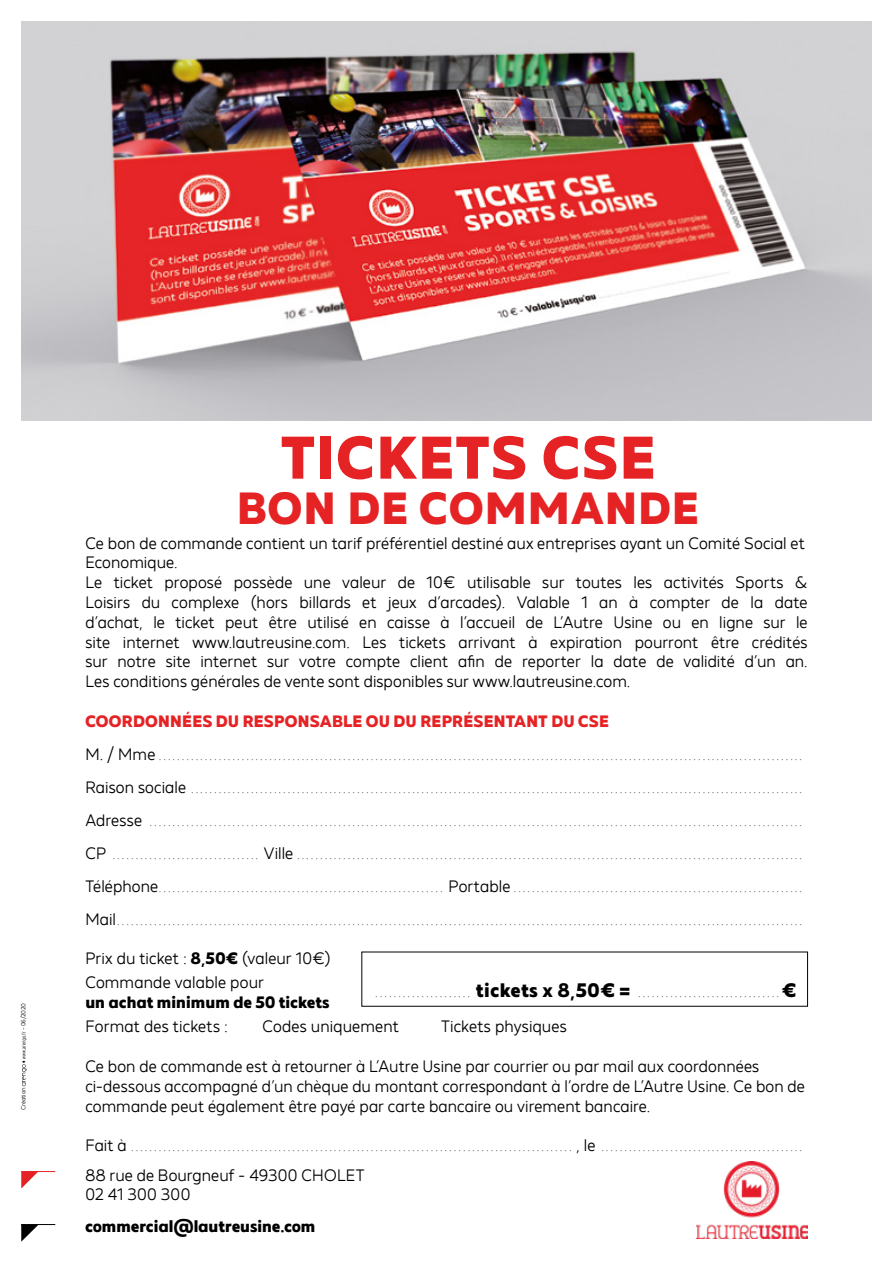
<style>
.page{position:relative;width:893px;height:1263px;background:#fff}
.page>*{position:absolute;margin:0;border:0;box-sizing:border-box;transform-origin:0 0}
.t1{font:700 60px "MADE Future X";letter-spacing:-.01em;color:#e52325}
.t2{font:700 45px "MADE Future X";letter-spacing:-.01em;color:#e52325}
.t3{font:300 16.5px/19.8px "MADE Future X";letter-spacing:-.03em;color:#000}
.t4{font:700 16.5px "MADE Future X";letter-spacing:-.03em;color:#000}
.t5{font:700 16.5px "MADE Future X";letter-spacing:-.025em;color:#e52325}
.t6{font:300 10.5px "MADE Future X";color:#000}
.t7{font:300 6px "MADE Future X";letter-spacing:-.025em;color:#000}
.s1{font-size:16.5px}
.s2{font-weight:700}
.s3{font-weight:700;font-size:19.5px}
</style>
<div class="page">
<img style="left:21px;top:21px;width:851px;height:400px">
<svg style="left:22px;top:1031px;width:5px;height:55px"></svg>
<img style="left:696px;top:1161px;width:112px;height:77px">
<hr style="left:21px;top:1171px;width:34px;height:1px;background:#e52325">
<svg style="left:21px;top:1172px;width:17px;height:16px"></svg>
<hr style="left:21px;top:1224px;width:34px;height:1px;background:#000">
<svg style="left:21px;top:1225px;width:17px;height:17px"></svg>
<p class="t7" style="left:20px;top:1030px;width:29px;rotate:-90deg">- 06/2020</p>
<p class="t7" style="left:20px;top:1110px;width:24px;rotate:-90deg">Création</p>
<h1 class="t1" style="left:279px;top:420px;width:378px">TICKETS CSE</h1>
<h2 class="t2" style="left:236px;top:480px;width:465px">BON DE COMMANDE</h2>
<p class="t3" style="left:85px;top:533px;width:724px">Ce bon de commande contient un tarif préférentiel destiné aux entreprises ayant un Comité Social et Economique.<br>Le ticket proposé possède une valeur de 10€ utilisable sur toutes les activités Sports &amp; Loisirs du complexe (hors billards et jeux d’arcades). Valable 1 an à compter de la date d’achat, le ticket peut être utilisé en caisse à l’accueil de L’Autre Usine ou en ligne sur le site internet www.lautreusine.com. Les tickets arrivant à expiration pourront être crédités sur notre site internet sur votre compte client afin de reporter la date de validité d’un an.<br>Les conditions générales de vente sont disponibles sur www.lautreusine.com.</p>
<h3 class="t5" style="left:85px;top:711px;width:526px">COORDONNÉES DU RESPONSABLE OU DU REPRÉSENTANT DU CSE</h3>
<p class="t6" style="left:85px;top:750px;width:718px"><span class="s1">M. / Mme</span> ............................................................................................................................................</p>
<p class="t6" style="left:85px;top:783px;width:718px"><span class="s1">Raison sociale</span> .....................................................................................................................................</p>
<p class="t6" style="left:85px;top:816px;width:718px"><span class="s1">Adresse</span> ..............................................................................................................................................</p>
<p class="t6" style="left:85px;top:849px;width:718px"><span class="s1">CP</span> ................................ <span class="s1">Ville</span> ..............................................................................................................</p>
<p class="t6" style="left:85px;top:882px;width:718px"><span class="s1">Téléphone</span>.............................................................. <span class="s1">Portable</span>...............................................................</p>
<p class="t6" style="left:85px;top:915px;width:718px"><span class="s1">Mail</span>.....................................................................................................................................................</p>
<h3 class="t3" style="left:85px;top:947px;width:248px;line-height:24px">Prix du ticket : <span class="s2">8,50€</span> (valeur 10€)<br>Commande valable pour</h3>
<h3 class="t4" style="left:85px;top:992px;width:246px">un achat minimum de 50 tickets</h3>
<h3 class="t3" style="left:85px;top:1017px;width:145px">Format des tickets :</h3>
<h3 class="t3" style="left:262px;top:1017px;width:139px">Codes uniquement</h3>
<h3 class="t3" style="left:441px;top:1017px;width:128px">Tickets physiques</h3>
<p class="t3" style="left:85px;top:1056px;width:722px">Ce bon de commande est à retourner à L’Autre Usine par courrier ou par mail aux coordonnées ci-dessous accompagné d’un chèque du montant correspondant à l’ordre de L’Autre Usine. Ce bon de commande peut également être payé par carte bancaire ou virement bancaire.</p>
<p class="t6" style="left:85px;top:1141px;width:718px"><span class="s1">Fait à</span> ................................................................................................ <span class="s1">, le</span> ............................................</p>
<p class="t6" style="left:375px;top:987px;width:422px">..................... <span class="s3">tickets x 8,50€ =</span> ...............................<span class="s3">€</span></p>
<h3 class="t3" style="left:85px;top:1165px;width:281px">88 rue de Bourgneuf - 49300 CHOLET<br>02 41 300 300</h3>
<h3 class="t4" style="left:85px;top:1216px;width:232px">commercial@lautreusine.com</h3>
</div>
